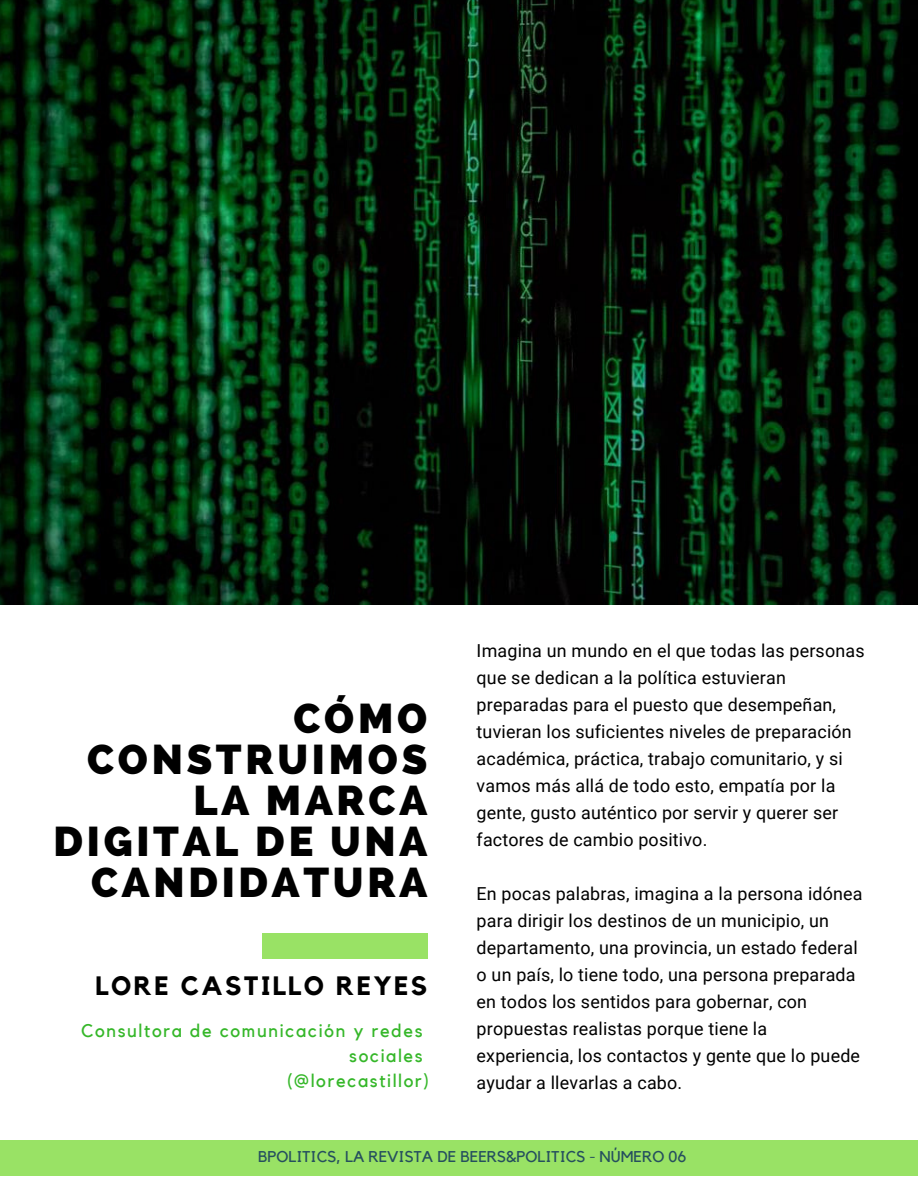
<style>
.page{position:relative;width:918px;height:1188px;background:#fff}
.page>*{position:absolute;margin:0;border:0;box-sizing:border-box;transform-origin:0 0}
.t1{font:800 41.4px/41px "Raleway";letter-spacing:.09em;color:#000;text-align:right}
.t2{font:700 26.55px "Kollektif";letter-spacing:.09em;color:#000}
.t3{font:18.15px "Kollektif";letter-spacing:.09em;color:#35b729}
.t4{font:17.85px/27px "Roboto";letter-spacing:.01em;color:#000}
.t5{font:15.6px "Kollektif";color:#254f5e}
</style>
<div class="page">
<div style="left:262px;top:934px;width:166px;height:24px;background:#99e265"></div>
<div style="left:0;top:1140px;width:918px;height:35px;background:#99e265"></div>
<img style="left:0;top:0;width:918px;height:605px">
<h1 class="t1" style="left:53px;top:698px;width:375px">CÓMO<br>CONSTRUIMOS<br>LA MARCA<br>DIGITAL DE UNA<br>CANDIDATURA</h1>
<h2 class="t2" style="left:96px;top:973px;width:333px">LORE CASTILLO REYES</h2>
<p class="t3" style="left:81px;top:1022px;width:343px">Consultora de comunicación y redes</p>
<p class="t3" style="left:349px;top:1047px;width:75px">sociales</p>
<p class="t3" style="left:287px;top:1072px;width:143px">(@lorecastillor)</p>
<p class="t4" style="left:477px;top:638px;width:389px">Imagina un mundo en el que todas las personas que se dedican a la política estuvieran preparadas para el puesto que desempeñan, tuvieran los suficientes niveles de preparación académica, práctica, trabajo comunitario, y si vamos más allá de todo esto, empatía por la gente, gusto auténtico por servir y querer ser factores de cambio positivo.</p>
<p class="t4" style="left:477px;top:881px;width:387px">En pocas palabras, imagina a la persona idónea para dirigir los destinos de un municipio, un departamento, una provincia, un estado federal o un país, lo tiene todo, una persona preparada en todos los sentidos para gobernar, con propuestas realistas porque tiene la experiencia, los contactos y gente que lo puede ayudar a llevarlas a cabo.</p>
<p class="t5" style="left:258px;top:1149px;width:430px">BPOLITICS, LA REVISTA DE BEERS&amp;POLITICS - NÚMERO 06</p>
</div>
